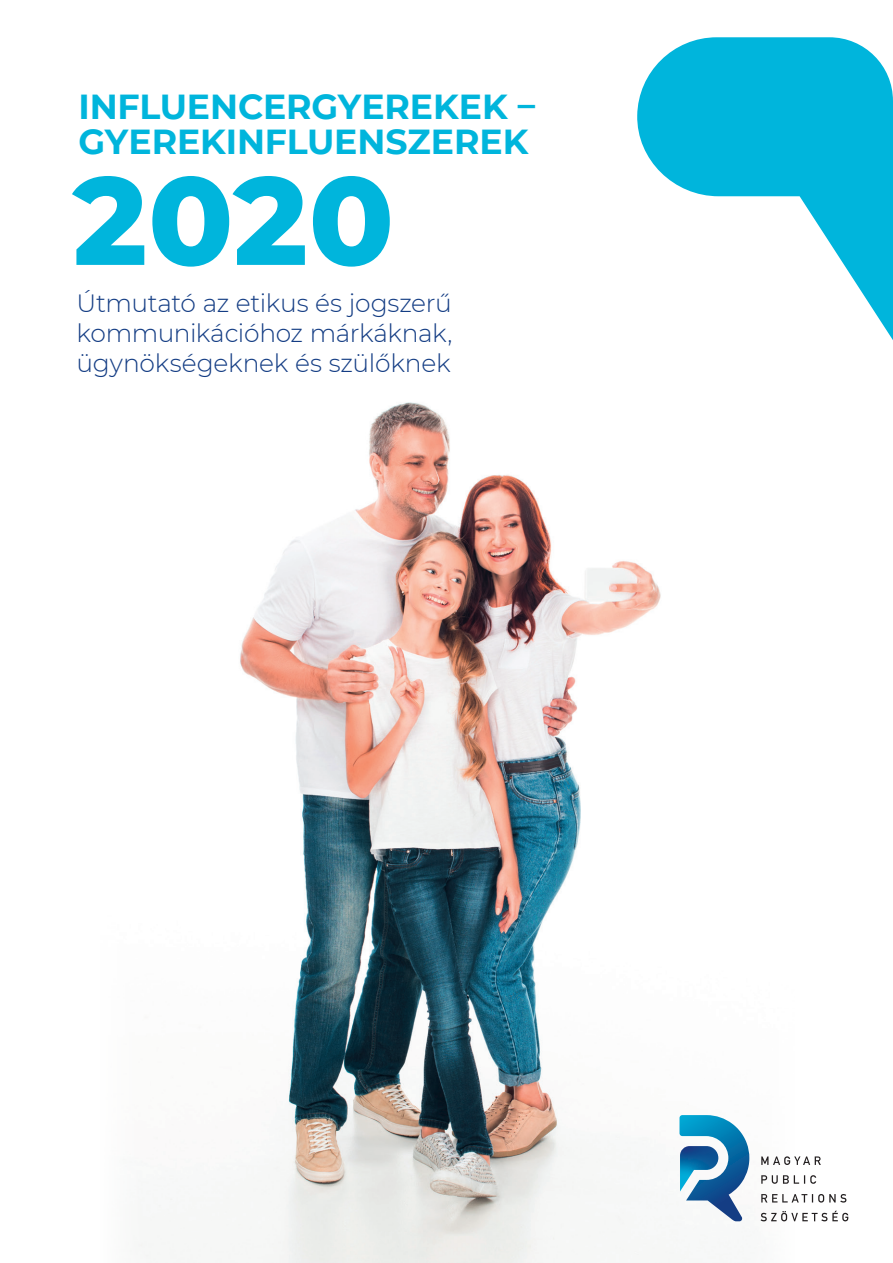
<style>
.page{position:relative;width:893px;height:1263px;background:#fff}
.page>*{position:absolute;margin:0;border:0;box-sizing:border-box;transform-origin:0 0}
.t1{font:800 124.5px "Montserrat";color:#00b5dc}
.t2{font:700 34.65px/34.7px "Montserrat";letter-spacing:-.005em;color:#00b5dc}
.t3{font:300 24.9px/30px "Montserrat";letter-spacing:-.01em;color:#143d84;text-align:justify}
</style>
<div class="page">
<img style="left:139px;top:402px;width:654px;height:861px">
<svg style="left:679px;top:1115px;width:70px;height:106px"></svg>
<svg style="left:761px;top:1211px;width:87px;height:10px"></svg>
<svg style="left:761px;top:1194px;width:85px;height:8px"></svg>
<svg style="left:761px;top:1175px;width:55px;height:9px"></svg>
<svg style="left:761px;top:1156px;width:60px;height:9px"></svg>
<svg style="left:636px;top:37px;width:257px;height:372px"></svg>
<h2 class="t2" style="left:79px;top:88px;width:458px">INFLUENCERGYEREKEK –<br>GYEREKINFLUENSZEREK</h2>
<h1 class="t1" style="left:73px;top:129px;width:323px">2020</h1>
<p class="t3" style="left:77px;top:287px;width:377px">Útmutató az etikus és jogszerű kommunikációhoz márkáknak, ügynökségeknek és szülőknek</p>
</div>
